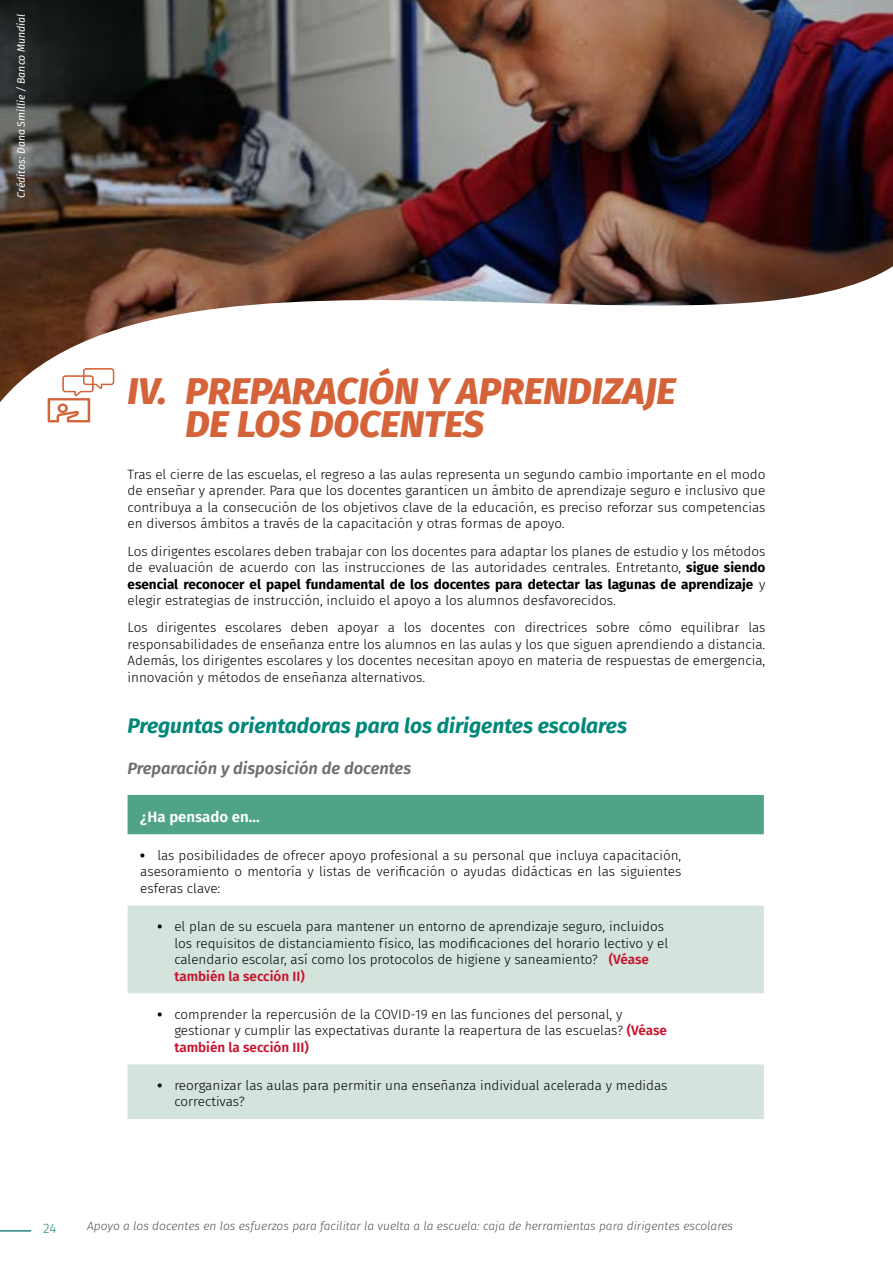
<style>
.page{position:relative;width:893px;height:1263px;background:#fff}
.page>*{position:absolute;margin:0;border:0;box-sizing:border-box;transform-origin:0 0}
.t1{font:italic 800 37.5px/33px "Fira Sans";color:#d56339}
.t2{font:italic 700 21px "Fira Sans";color:#00887a}
.t3{font:italic 600 16.5px "Fira Sans";color:#706f6f}
.t4{font:600 15px "Fira Sans";color:#fff}
.t5{font:300 13.5px/16.5px "Fira Sans";color:#000;text-align:justify}
.t6{font:300 13.5px "Fira Sans";color:#268679}
.t7{font:italic 300 12px "Fira Sans";color:#525251}
.t8{font:italic 10.5px "Fira Sans";color:#fff}
.s1{font-weight:700}
.s2{font-weight:800}
.s3{font-weight:600;color:#c6152f}
</style>
<div class="page">
<hr style="left:0;top:1230px;width:31px;height:1px;background:#268679">
<div style="left:128px;top:795px;width:636px;height:39px;background:#4fa388"></div>
<svg style="left:128px;top:834px;width:636px;height:72px"></svg>
<svg style="left:128px;top:906px;width:636px;height:213px;fill:#d4e3db"></svg>
<svg style="left:48px;top:402px;width:43px;height:20px"></svg>
<img style="left:0;top:0;width:893px;height:402px">
<p class="t8" style="left:13px;top:198px;width:185px;rotate:-90deg">Créditos: Dana Smillie / Banco Mundial</p>
<h1 class="t1" style="left:185px;top:371px;width:492px;text-indent:-58px">IV. PREPARACIÓN Y APRENDIZAJE<br>DE LOS DOCENTES</h1>
<p class="t5" style="left:128px;top:466px;width:639px">Tras el cierre de las escuelas, el regreso a las aulas representa un segundo cambio importante en el modo de enseñar y aprender. Para que los docentes garanticen un ámbito de aprendizaje seguro e inclusivo que contribuya a la consecución de los objetivos clave de la educación, es preciso reforzar sus competencias en diversos ámbitos a través de la capacitación y otras formas de apoyo.</p>
<p class="t5" style="left:128px;top:543px;width:639px">Los dirigentes escolares deben trabajar con los docentes para adaptar los planes de estudio y los métodos de evaluación de acuerdo con las instrucciones de las autoridades centrales. Entretanto, <span class="s1">sigue siendo esencial reconocer el papel fundamental de los docentes para detectar las lagunas de aprendizaje</span> y elegir estrategias de instrucción, incluido el apoyo a los alumnos desfavorecidos.</p>
<p class="t5" style="left:128px;top:619px;width:639px">Los dirigentes escolares deben apoyar a los docentes con directrices sobre cómo equilibrar las responsabilidades de enseñanza entre los alumnos en las aulas y los que siguen aprendiendo a distancia.<br>Además, los dirigentes escolares y los docentes necesitan apoyo en materia de respuestas de emergencia, innovación y métodos de enseñanza alternativos.</p>
<h2 class="t2" style="left:128px;top:708px;width:501px">Preguntas orientadoras para los dirigentes escolares</h2>
<p class="t3" style="left:128px;top:754px;width:285px">Preparación y disposición de docentes</p>
<p class="t4" style="left:140px;top:804px;width:121px">¿Ha pensado en...</p>
<p class="t5" style="left:140px;top:847px;width:543px"><span class="s2">•</span> las posibilidades de ofrecer apoyo profesional a su personal que incluya capacitación, asesoramiento o mentoría y listas de verificación o ayudas didácticas en las siguientes esferas clave:</p>
<p class="t5" style="left:174px;top:918px;width:495px;text-align:left;text-indent:-17px"><span class="s2">•</span> el plan de su escuela para mantener un entorno de aprendizaje seguro, incluidos los requisitos de distanciamiento físico, las modificaciones del horario lectivo y el calendario escolar, así como los protocolos de higiene y saneamiento? <span class="s3">(Véase también la sección II)</span></p>
<p class="t5" style="left:174px;top:1005px;width:494px;text-align:left;text-indent:-17px"><span class="s2">•</span> comprender la repercusión de la COVID-19 en las funciones del personal, y gestionar y cumplir las expectativas durante la reapertura de las escuelas? <span class="s3">(Véase también la sección III)</span></p>
<p class="t5" style="left:174px;top:1077px;width:495px;text-indent:-17px"><span class="s2">•</span> reorganizar las aulas para permitir una enseñanza individual acelerada y medidas correctivas?</p>
<p class="t6" style="left:43px;top:1218px;width:15px">24</p>
<p class="t7" style="left:87px;top:1218px;width:647px">Apoyo a los docentes en los esfuerzos para facilitar la vuelta a la escuela: caja de herramientas para dirigentes escolares</p>
</div>
